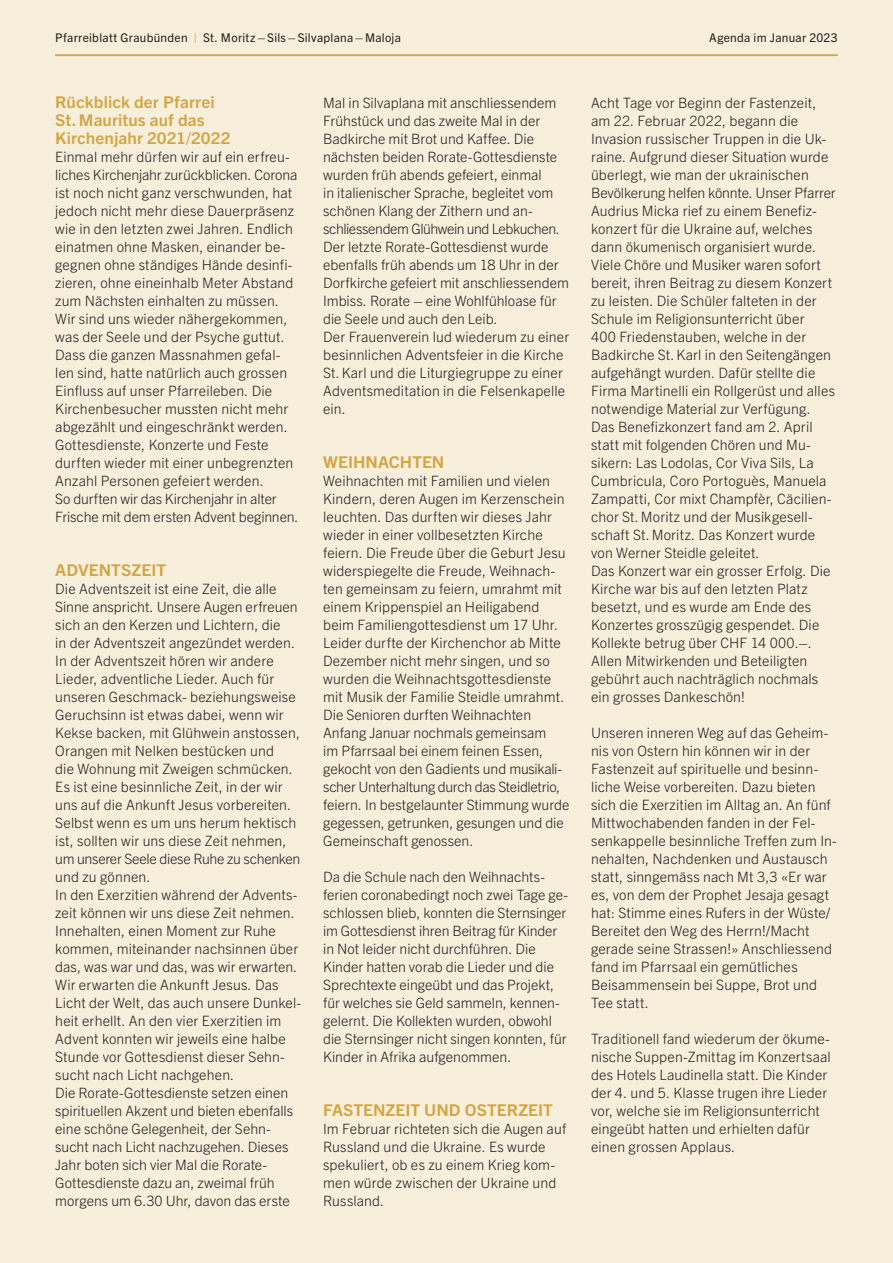
<style>
.page{position:relative;width:893px;height:1263px;background:#f7eedb}
.page>*{position:absolute;margin:0;border:0;box-sizing:border-box;transform-origin:0 0}
.t1{font:700 16.35px/18px "Trade Gothic Next LT Pro";letter-spacing:.005em;color:#d1a644;scale:1.05 1}
.t2{font:300 14.25px/18px "Trade Gothic Next LT Pro";letter-spacing:.005em;color:#231f20}
.t3{font:12px "Trade Gothic Next LT Pro";letter-spacing:.025em;color:#231f20}
.s1{color:#d1a644}
</style>
<div class="page">
<hr style="left:55px;top:55px;width:783px;height:1px;background:#d1a644">
<p class="t3" style="left:55px;top:30px;width:347px">Pfarreiblatt Graubünden <span class="s1">|</span> St. Moritz–Sils–Silvaplana– Maloja</p>
<p class="t3" style="left:709px;top:30px;width:130px">Agenda im Januar 2023</p>
<p class="t1" style="left:55px;top:92px;width:168px">Rückblick der Pfarrei<br>St.Mauritus auf das<br>Kirchenjahr 2021/2022</p>
<p class="t2" style="left:55px;top:147px;width:245px">Einmal mehr dürfen wir auf ein erfreu&shy;liches Kirchenjahr zurückblicken. Corona ist noch nicht ganz verschwunden, hat jedoch nicht mehr diese Dauerpräsenz wie in den letzten zwei Jahren. Endlich einatmen ohne Masken, einander be&shy;gegnen ohne ständiges Hände desinfi&shy;zieren, ohne eineinhalb Meter Abstand zum Nächsten einhalten zu müssen.<br>Wir sind uns wieder nähergekommen, was der Seele und der Psyche guttut.<br>Dass die ganzen Massnahmen gefal&shy;len sind, hatte natürlich auch grossen Einfluss auf unser Pfarreileben. Die Kirchenbesucher mussten nicht mehr abgezählt und eingeschränkt werden.<br>Gottesdienste, Konzerte und Feste durften wieder mit einer unbegrenzten Anzahl Personen gefeiert werden.<br>So durften wir das Kirchenjahr in alter Frische mit dem ersten Advent beginnen.</p>
<p class="t1" style="left:55px;top:560px;width:107px">ADVENTSZEIT</p>
<p class="t2" style="left:55px;top:579px;width:247px">Die Adventszeit ist eine Zeit, die alle Sinne anspricht. Unsere Augen erfreuen sich an den Kerzen und Lichtern, die<br>in der Adventszeit angezündet werden.<br>In der Adventszeit hören wir andere Lieder, adventliche Lieder. Auch für unseren Geschmack- beziehungsweise Geruchsinn ist etwas dabei, wenn wir Kekse backen, mit Glühwein anstossen, Orangen mit Nelken bestücken und<br>die Wohnung mit Zweigen schmücken.<br>Es ist eine besinnliche Zeit, in der wir uns auf die Ankunft Jesus vorbereiten.<br>Selbst wenn es um uns herum hektisch ist, sollten wir uns diese Zeit nehmen, um unserer Seele diese Ruhe zu schenken und zu gönnen.<br>In den Exerzitien während der Advents&shy;zeit können wir uns diese Zeit nehmen.<br>Innehalten, einen Moment zur Ruhe kommen, miteinander nachsinnen über das, was war und das, was wir erwarten.<br>Wir erwarten die Ankunft Jesus. Das Licht der Welt, das auch unsere Dunkel&shy;heit erhellt. An den vier Exerzitien im Advent konnten wir jeweils eine halbe Stunde vor Gottesdienst dieser Sehn&shy;sucht nach Licht nachgehen.<br>Die Rorate-Gottesdienste setzen einen spirituellen Akzent und bieten ebenfalls eine schöne Gelegenheit, der Sehn&shy;sucht nach Licht nachzugehen. Dieses Jahr boten sich vier Mal die Rorate-Gottesdienste dazu an, zweimal früh morgens um 6.30 Uhr, davon das erste</p>
<p class="t2" style="left:323px;top:93px;width:248px">Mal in Silvaplana mit anschliessendem Frühstück und das zweite Mal in der Badkirche mit Brot und Kaffee. Die nächsten beiden Rorate-Gottesdienste wurden früh abends gefeiert, einmal<br>in italienischer Sprache, begleitet vom schönen Klang der Zithern und an&shy;schliessendem Glühwein und Lebkuchen.<br>Der letzte Rorate-Gottesdienst wurde ebenfalls früh abends um 18 Uhr in der Dorfkirche gefeiert mit anschliessendem Imbiss. Rorate – eine Wohlfühloase für die Seele und auch den Leib.<br>Der Frauenverein lud wiederum zu einer besinnlichen Adventsfeier in die Kirche St.Karl und die Liturgiegruppe zu einer Adventsmeditation in die Felsenkapelle ein.</p>
<p class="t1" style="left:323px;top:452px;width:117px">WEIHNACHTEN</p>
<p class="t2" style="left:323px;top:471px;width:248px">Weihnachten mit Familien und vielen Kindern, deren Augen im Kerzenschein leuchten. Das durften wir dieses Jahr wieder in einer vollbesetzten Kirche feiern. Die Freude über die Geburt Jesu widerspiegelte die Freude, Weihnach&shy;ten gemeinsam zu feiern, umrahmt mit einem Krippenspiel an Heiligabend beim Familiengottesdienst um 17 Uhr.<br>Leider durfte der Kirchenchor ab Mitte Dezember nicht mehr singen, und so wurden die Weihnachtsgottesdienste mit Musik der Familie Steidle umrahmt.<br>Die Senioren durften Weihnachten Anfang Januar nochmals gemeinsam<br>im Pfarrsaal bei einem feinen Essen, gekocht von den Gadients und musikali&shy;scher Unterhaltung durch das Steidletrio, feiern. In bestgelaunter Stimmung wurde gegessen, getrunken, gesungen und die Gemeinschaft genossen.</p>
<p class="t2" style="left:323px;top:867px;width:247px">Da die Schule nach den Weihnachts&shy;ferien coronabedingt noch zwei Tage ge&shy;schlossen blieb, konnten die Sternsinger im Gottesdienst ihren Beitrag für Kinder in Not leider nicht durchführen. Die Kinder hatten vorab die Lieder und die Sprechtexte eingeübt und das Projekt, für welches sie Geld sammeln, kennen&shy;gelernt. Die Kollekten wurden, obwohl die Sternsinger nicht singen konnten, für Kinder in Afrika aufgenommen.</p>
<p class="t1" style="left:323px;top:1100px;width:220px">FASTENZEIT UND OSTERZEIT</p>
<p class="t2" style="left:323px;top:1119px;width:244px">Im Februar richteten sich die Augen auf<br>Russland und die Ukraine. Es wurde spekuliert, ob es zu einem Krieg kom&shy;men würde zwischen der Ukraine und<br>Russland.</p>
<p class="t2" style="left:591px;top:93px;width:246px">Acht Tage vor Beginn der Fastenzeit, am 22. Februar 2022, begann die Invasion russischer Truppen in die Uk&shy;raine. Aufgrund dieser Situation wurde überlegt, wie man der ukrainischen Bevölkerung helfen könnte. Unser Pfarrer Audrius Micka rief zu einem Benefiz&shy;konzert für die Ukraine auf, welches dann ökumenisch organisiert wurde.<br>Viele Chöre und Musiker waren sofort bereit, ihren Beitrag zu diesem Konzert zu leisten. Die Schüler falteten in der Schule im Religionsunterricht über<br>400 Friedenstauben, welche in der Badkirche St.Karl in den Seitengängen aufgehängt wurden. Dafür stellte die Firma Martinelli ein Rollgerüst und alles notwendige Material zur Verfügung.<br>Das Benefizkonzert fand am 2. April statt mit folgenden Chören und Mu&shy;sikern: Las Lodolas, Cor Viva Sils, La Cumbricula, Coro Portoguès, Manuela Zampatti, Cor mixt Champfèr, Cäcilien&shy;chor St. Moritz und der Musikgesell&shy;schaft St. Moritz. Das Konzert wurde von Werner Steidle geleitet.<br>Das Konzert war ein grosser Erfolg. Die Kirche war bis auf den letzten Platz besetzt, und es wurde am Ende des Konzertes grosszügig gespendet. Die Kollekte betrug über CHF 14 000.–.<br>Allen Mitwirkenden und Beteiligten gebührt auch nachträglich nochmals ein grosses Dankeschön!</p>
<p class="t2" style="left:591px;top:723px;width:247px">Unseren inneren Weg auf das Geheim&shy;nis von Ostern hin können wir in der Fastenzeit auf spirituelle und besinn&shy;liche Weise vorbereiten. Dazu bieten sich die Exerzitien im Alltag an. An fünf Mittwochabenden fanden in der Fel&shy;senkappelle besinnliche Treffen zum In&shy;nehalten, Nachdenken und Austausch statt, sinngemäss nach Mt 3,3 «Er war es, von dem der Prophet Jesaja gesagt hat: Stimme eines Rufers in der Wüste/ Bereitet den Weg des Herrn!/Macht gerade seine Strassen!» Anschliessend fand im Pfarrsaal ein gemütliches Beisammensein bei Suppe, Brot und Tee statt.</p>
<p class="t2" style="left:591px;top:1029px;width:241px">Traditionell fand wiederum der ökume&shy;nische Suppen-Zmittag im Konzertsaal des Hotels Laudinella statt. Die Kinder der 4. und 5. Klasse trugen ihre Lieder vor, welche sie im Religionsunterricht eingeübt hatten und erhielten dafür einen grossen Applaus.</p>
</div>
